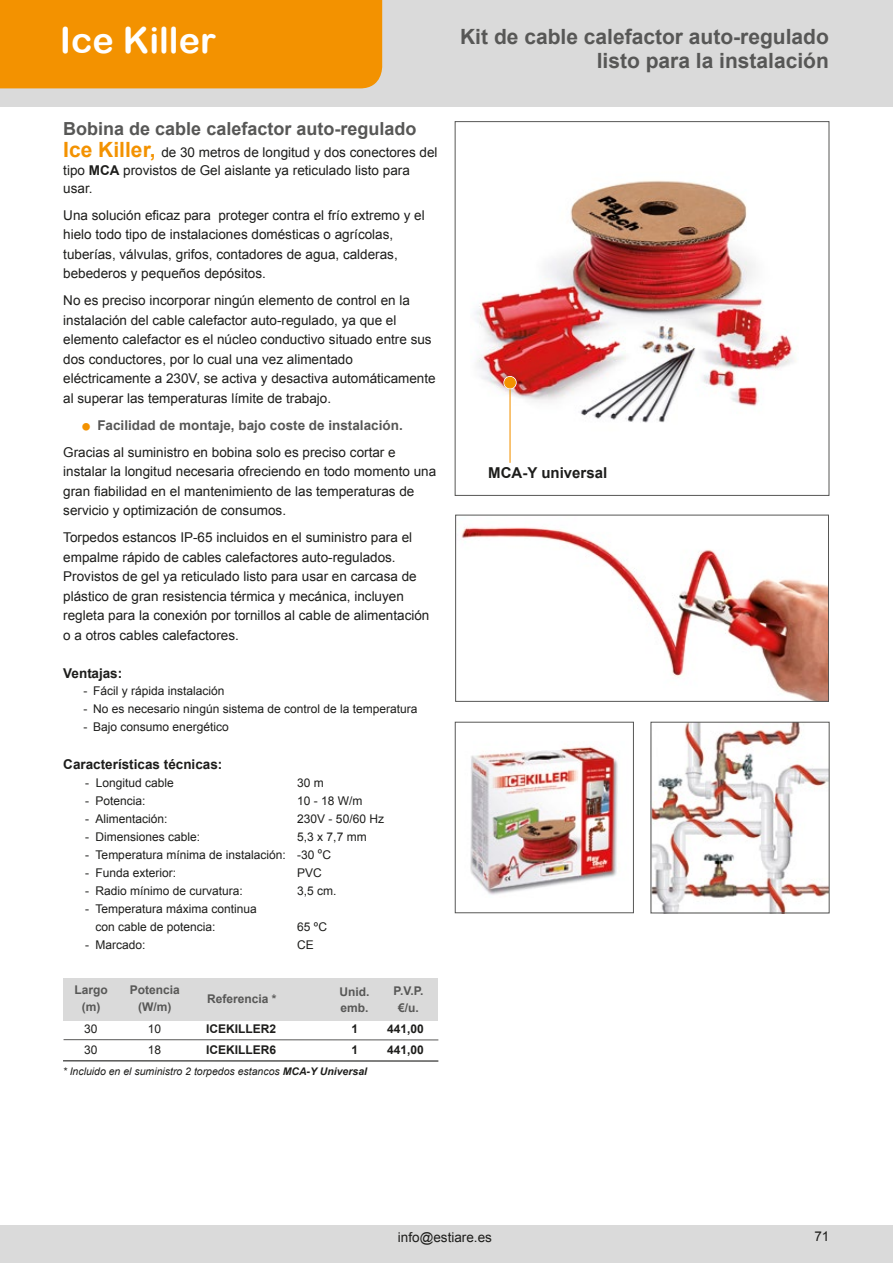
<style>
.page{position:relative;width:893px;height:1263px;background:#fff}
.page>*{position:absolute;margin:0;border:0;box-sizing:border-box;transform-origin:0 0}
.t1{font:36px "Arial Rounded MT Bold";color:#fff}
.t2{font:700 21px/24px "Arial";color:#575756;text-align:right}
.t3{font:700 18px "Arial";color:#575756}
.t4{font:700 15px "Arial";color:#1d1d1b}
.t5{font:13.5px/19.5px "Arial";color:#1d1d1b}
.t6{font:700 13.5px "Arial";color:#1d1d1b}
.t7{font:12px/18px "Arial";color:#1d1d1b}
.t8{font:700 12px/17.1px "Arial";color:#575756;text-align:center}
.t9{font:700 12px "Arial";color:#1d1d1b}
.t10{font:italic 10.5px "Arial";color:#1d1d1b}
.s1{font-weight:700;font-size:21px;color:#f39200}
.s2{font-weight:700}
.s3{color:#f39200}
.s4{font-weight:700;color:#575756}
</style>
<div class="page">
<div style="left:0;top:1225px;width:893px;height:38px;background:#dadada"></div>
<div style="left:0;top:0;width:893px;height:107px;background:#dadada"></div>
<div style="left:0;top:0;width:383px;height:88px;background:#f39200"></div>
<div style="left:64px;top:978px;width:374px;height:43px;background:#dadada"></div>
<hr style="left:64px;top:1039px;width:374px;height:1px;background:#575756">
<hr style="left:63px;top:1060px;width:375px;height:2px;background:#575756">
<img style="left:454px;top:121px;width:342px;height:373px">
<div style="left:455px;top:121px;width:374px;height:375px;border:1px solid #575756"></div>
<img style="left:461px;top:527px;width:366px;height:173px">
<div style="left:455px;top:515px;width:374px;height:187px;border:1px solid #575756"></div>
<img style="left:470px;top:746px;width:148px;height:149px">
<div style="left:455px;top:722px;width:179px;height:191px;border:1px solid #575756"></div>
<img style="left:650px;top:722px;width:177px;height:191px">
<hr style="left:509px;top:388px;width:2px;height:75px;background:#f39200">
<div style="left:504px;top:377px;width:12px;height:12px;background:#f9dcb6;border-radius:50%"></div>
<div style="left:503px;top:376px;width:14px;height:13px;border:1px solid #fff;border-radius:50%"></div>
<div style="left:505px;top:377px;width:10px;height:11px;background:#f39200;border-radius:50%"></div>
<div style="left:504px;top:377px;width:12px;height:11px;border:1px solid #f39200;border-radius:50%"></div>
<h1 class="t1" style="left:60px;top:19px;width:158px">Ice Killer</h1>
<h3 class="t3" style="left:63px;top:116px;width:355px">Bobina de cable calefactor auto-regulado</h3>
<p class="t5" style="left:63px;top:143px;width:376px;line-height:18px"><span class="s1">Ice Killer,</span> de 30 metros de longitud y dos conectores del tipo <span class="s2">MCA</span> provistos de Gel aislante ya reticulado listo para usar.</p>
<p class="t5" style="left:63px;top:206px;width:363px">Una solución eficaz para proteger contra el frío extremo y el hielo todo tipo de instalaciones domésticas o agrícolas, tuberías, válvulas, grifos, contadores de agua, calderas, bebederos y pequeños depósitos.</p>
<p class="t5" style="left:63px;top:291px;width:374px">No es preciso incorporar ningún elemento de control en la instalación del cable calefactor auto-regulado, ya que el elemento calefactor es el núcleo conductivo situado entre sus dos conductores, por lo cual una vez alimentado eléctricamente a 230V, se activa y desactiva automáticamente al superar las temperaturas límite de trabajo.</p>
<p class="t5" style="left:63px;top:412px;width:341px;line-height:27px;text-indent:19px"><span class="s3">■</span> <span class="s4">Facilidad de montaje, bajo coste de instalación.<br></span>Gracias al suministro en bobina solo es preciso cortar e</p>
<p class="t5" style="left:63px;top:462px;width:374px">instalar la longitud necesaria ofreciendo en todo momento una gran fiabilidad en el mantenimiento de las temperaturas de servicio y optimización de consumos.</p>
<p class="t5" style="left:63px;top:528px;width:368px">Torpedos estancos IP-65 incluidos en el suministro para el empalme rápido de cables calefactores auto-regulados.<br>Provistos de gel ya reticulado listo para usar en carcasa de plástico de gran resistencia térmica y mecánica, incluyen regleta para la conexión por tornillos al cable de alimentación o a otros cables calefactores.</p>
<p class="t6" style="left:63px;top:664px;width:61px">Ventajas:</p>
<p class="t7" style="left:84px;top:682px;width:142px">- Fácil y rápida instalación</p>
<p class="t7" style="left:84px;top:700px;width:335px">- No es necesario ningún sistema de control de la temperatura</p>
<p class="t7" style="left:84px;top:718px;width:147px">- Bajo consumo energético</p>
<p class="t6" style="left:63px;top:755px;width:161px">Características técnicas:</p>
<p class="t7" style="left:85px;top:774px;width:90px">- Longitud cable</p>
<p class="t7" style="left:297px;top:774px;width:28px">30 m</p>
<p class="t7" style="left:85px;top:792px;width:62px">- Potencia:</p>
<p class="t7" style="left:297px;top:792px;width:67px">10 - 18 W/m</p>
<p class="t7" style="left:85px;top:810px;width:84px">- Alimentación:</p>
<p class="t7" style="left:297px;top:810px;width:88px">230V - 50/60 Hz</p>
<p class="t7" style="left:85px;top:828px;width:117px">- Dimensiones cable:</p>
<p class="t7" style="left:297px;top:828px;width:71px">5,3 x 7,7 mm</p>
<p class="t7" style="left:85px;top:846px;width:247px">- Temperatura mínima de instalación: -30 ºC</p>
<p class="t7" style="left:85px;top:864px;width:93px">- Funda exterior:</p>
<p class="t7" style="left:297px;top:864px;width:26px">PVC</p>
<p class="t7" style="left:85px;top:882px;width:159px">- Radio mínimo de curvatura:</p>
<p class="t7" style="left:297px;top:882px;width:41px">3,5 cm.</p>
<p class="t7" style="left:96px;top:900px;width:163px;text-indent:-10px">- Temperatura máxima continua con cable de potencia:</p>
<p class="t7" style="left:297px;top:918px;width:31px">65 ºC</p>
<p class="t7" style="left:85px;top:936px;width:62px">- Marcado:</p>
<p class="t7" style="left:297px;top:936px;width:18px">CE</p>
<p class="t8" style="left:75px;top:981px;width:35px">Largo (m)</p>
<p class="t8" style="left:130px;top:982px;width:52px">Potencia (W/m)</p>
<p class="t8" style="left:207px;top:990px;width:71px">Referencia *</p>
<p class="t8" style="left:340px;top:984px;width:31px;line-height:16.5px;text-align:left">Unid. emb.</p>
<p class="t8" style="left:394px;top:983px;width:32px;line-height:16.5px">P.V.P. €/u.</p>
<p class="t7" style="left:84px;top:1020px;width:15px">30</p>
<p class="t7" style="left:148px;top:1020px;width:15px">10</p>
<p class="t9" style="left:206px;top:1021px;width:72px">ICEKILLER2</p>
<p class="t9" style="left:351px;top:1021px;width:8px">1</p>
<p class="t9" style="left:387px;top:1021px;width:38px">441,00</p>
<p class="t7" style="left:84px;top:1041px;width:15px">30</p>
<p class="t7" style="left:148px;top:1041px;width:15px">18</p>
<p class="t9" style="left:206px;top:1042px;width:72px">ICEKILLER6</p>
<p class="t9" style="left:351px;top:1042px;width:8px">1</p>
<p class="t9" style="left:387px;top:1042px;width:38px">441,00</p>
<p class="t10" style="left:63px;top:1064px;width:306px">* Incluido en el suministro 2 torpedos estancos <span class="s2">MCA-Y Universal</span></p>
<h2 class="t2" style="left:460px;top:25px;width:370px">Kit de cable calefactor auto-regulado listo para la instalación</h2>
<p class="t4" style="left:488px;top:463px;width:120px">MCA-Y universal</p>
<p class="t5" style="left:398px;top:1228px;width:95px">info@estiare.es</p>
<p class="t5" style="left:814px;top:1227px;width:17px">71</p>
</div>
